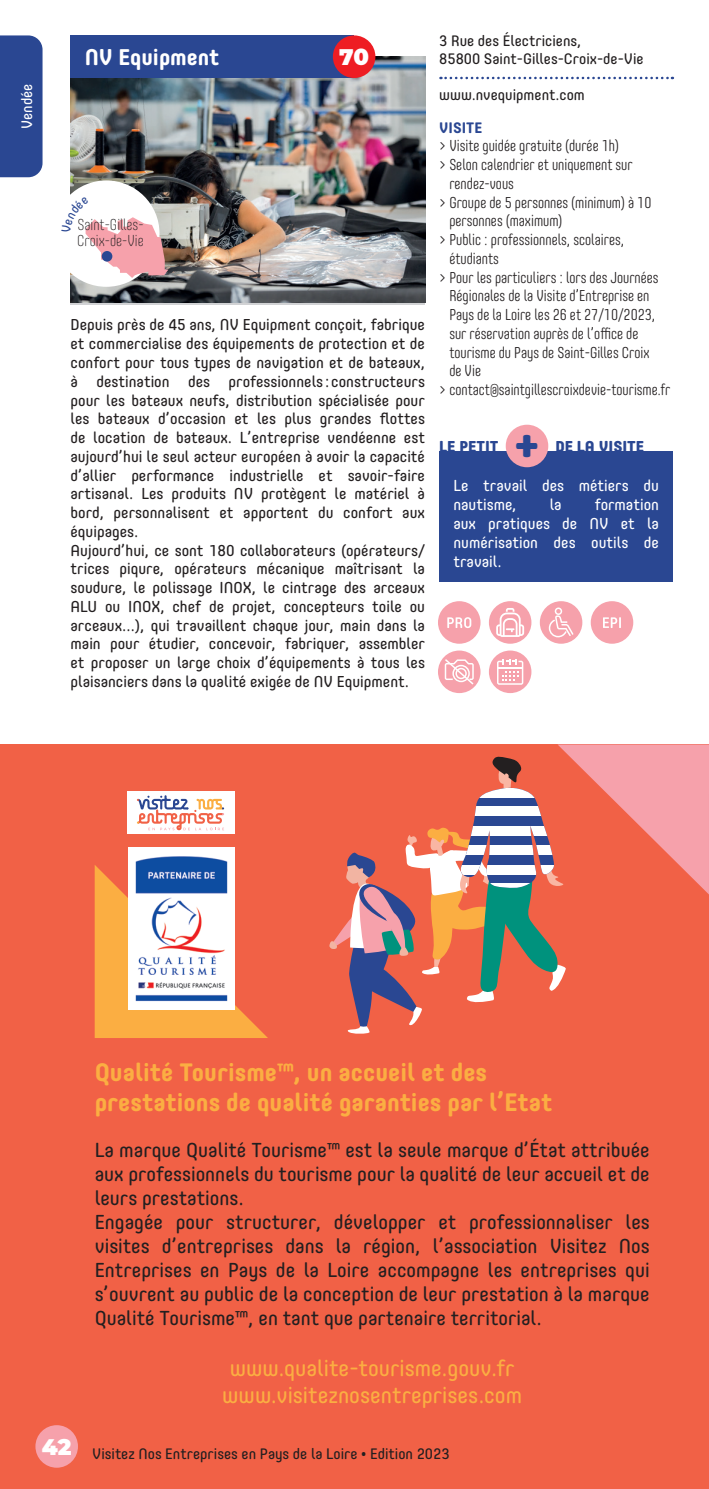
<style>
.page{position:relative;width:709px;height:1489px;background:#fff}
.page>*{position:absolute;margin:0;border:0;box-sizing:border-box;transform-origin:0 0}
.t1{font:800 45px "Core Mellow 75";color:#2a4792}
.t2{font:700 25px/30px "Core Mellow 65";color:#fbae42}
.t3{font:22.5px/27px "Core Mellow 45";color:#fbae42;text-align:center}
.t4{font:700 22.5px "Core Mellow 65";color:#fff}
.t5{font:900 22.5px "Montserrat";color:#fff}
.t6{font:20px/24px "Core Mellow 45";color:#231f20}
.t7{font:15.5px/18.8px "Core Mellow 45";color:#231f20}
.t8{font:300 15.5px "Core Mellow 37 Cn";color:#231f20}
.t9{font:15.5px/18.8px "Core Mellow 45";color:#fff}
.t10{font:200 15.5px/15.5px "Core Mellow 27 Cn";color:#231f20}
.t11{font:800 15.5px "Core Mellow 75";color:#2a4792}
.t12{font:15px/18px "Core Mellow 45";color:#231f20}
.t13{font:15px "Core Mellow 45";color:#fff}
.t14{font:700 15px "Core Mellow 65";color:#2a4792}
</style>
<div class="page">
<div style="left:0;top:744px;width:709px;height:744px;background:#f16146"></div>
<div style="left:35px;top:1424px;width:43px;height:43px;background:#f6a1ab;border-radius:50%"></div>
<div style="left:127px;top:791px;width:107px;height:42px;background:#fff"></div>
<img style="left:71px;top:57px;width:354px;height:246px">
<div style="left:71px;top:35px;width:283px;height:43px;background:#2a4792"></div>
<div style="left:333px;top:35px;width:42px;height:43px;background:#ee1d23;border-radius:50%"></div>
<svg style="left:440px;top:77px;width:233px;height:2px"></svg>
<div style="left:53px;top:180px;width:106px;height:107px;background:#fff;border-radius:50%"></div>
<div style="left:439px;top:451px;width:234px;height:131px;background:#2a4792"></div>
<div style="left:506px;top:424px;width:42px;height:43px;background:#f6a1ab;border-radius:50%"></div>
<div style="left:438px;top:601px;width:42px;height:42px;background:#f6a1ab;border-radius:50%"></div>
<svg style="left:447px;top:617px;width:24px;height:11px"></svg>
<div style="left:489px;top:601px;width:42px;height:42px;background:#f6a1ab;border-radius:50%"></div>
<svg style="left:496px;top:608px;width:28px;height:29px"></svg>
<div style="left:590px;top:601px;width:43px;height:42px;background:#f6a1ab;border-radius:50%"></div>
<svg style="left:603px;top:617px;width:18px;height:11px"></svg>
<div style="left:438px;top:650px;width:42px;height:43px;background:#f6a1ab;border-radius:50%"></div>
<svg style="left:445px;top:659px;width:29px;height:25px"></svg>
<div style="left:489px;top:650px;width:42px;height:43px;background:#f6a1ab;border-radius:50%"></div>
<svg style="left:497px;top:659px;width:26px;height:25px"></svg>
<div style="left:540px;top:601px;width:42px;height:42px;background:#f6a1ab;border-radius:50%"></div>
<svg style="left:549px;top:607px;width:24px;height:30px"></svg>
<div style="left:0;top:35px;width:43px;height:142px;background:#2a4792"></div>
<svg style="left:95px;top:864px;width:172px;height:173px"></svg>
<img style="left:129px;top:847px;width:105px;height:162px">
<svg style="left:329px;top:744px;width:380px;height:290px"></svg>
<svg style="left:137px;top:795px;width:87px;height:35px"></svg>
<svg style="left:70px;top:197px;width:98px;height:81px"></svg>
<p class="t13" style="left:16px;top:129px;width:47px;rotate:-90deg">Vendée</p>
<h3 class="t4" style="left:85px;top:40px;width:136px">NV Equipment</h3>
<h3 class="t5" style="left:339px;top:40px;width:31px">70</h3>
<p class="t10" style="left:77px;top:217px;width:68px">Saint-Gilles-<br>Croix-de-Vie</p>
<p class="t7" style="left:71px;top:315px;width:356px">Depuis près de 45 ans, NV Equipment conçoit, fabrique et commercialise des équipements de protection et de confort pour tous types de navigation et de bateaux, à destination des professionnels : constructeurs pour les bateaux neufs, distribution spécialisée pour les bateaux d’occasion et les plus grandes flottes de location de bateaux. L’entreprise vendéenne est aujourd’hui le seul acteur européen à avoir la capacité d’allier performance industrielle et savoir-faire artisanal. Les produits NV protègent le matériel à bord, personnalisent et apportent du confort aux équipages.<br>Aujourd’hui, ce sont 180 collaborateurs (opérateurs/ trices piqure, opérateurs mécanique maîtrisant la soudure, le polissage INOX, le cintrage des arceaux ALU ou INOX, chef de projet, concepteurs toile ou arceaux…), qui travaillent chaque jour, main dans la main pour étudier, concevoir, fabriquer, assembler et proposer un large choix d’équipements à tous les plaisanciers dans la qualité exigée de NV Equipment.</p>
<p class="t12" style="left:439px;top:31px;width:206px">3 Rue des Électriciens,<br>85800 Saint-Gilles-Croix-de-Vie</p>
<p class="t12" style="left:439px;top:85px;width:147px">www.nvequipment.com</p>
<p class="t14" style="left:439px;top:116px;width:44px">VISITE</p>
<p class="t8" style="left:439px;top:134px;width:181px">&gt; Visite guidée gratuite (durée 1h)</p>
<p class="t8" style="left:439px;top:153px;width:195px">&gt; Selon calendrier et uniquement sur</p>
<p class="t8" style="left:449px;top:172px;width:66px">rendez-vous</p>
<p class="t8" style="left:439px;top:191px;width:214px">&gt; Groupe de 5 personnes (minimum) à 10</p>
<p class="t8" style="left:449px;top:209px;width:115px">personnes (maximum)</p>
<p class="t8" style="left:439px;top:228px;width:186px">&gt; Public : professionnels, scolaires,</p>
<p class="t8" style="left:449px;top:247px;width:51px">étudiants</p>
<p class="t8" style="left:439px;top:266px;width:221px">&gt; Pour les particuliers : lors des Journées</p>
<p class="t8" style="left:449px;top:284px;width:202px">Régionales de la Visite d’Entreprise en</p>
<p class="t8" style="left:449px;top:303px;width:207px">Pays de la Loire les 26 et 27/10/2023,</p>
<p class="t8" style="left:449px;top:322px;width:190px">sur réservation auprès de l’office de</p>
<p class="t8" style="left:449px;top:341px;width:202px">tourisme du Pays de Saint-Gilles Croix</p>
<p class="t8" style="left:449px;top:359px;width:33px">de Vie</p>
<p class="t8" style="left:439px;top:378px;width:232px">&gt; contact@saintgillescroixdevie-tourisme.fr</p>
<p class="t11" style="left:439px;top:434px;width:61px">LE PETIT</p>
<h1 class="t1" style="left:514px;top:411px;width:26px">+</h1>
<p class="t11" style="left:555px;top:434px;width:90px">DE LA VISITE</p>
<p class="t9" style="left:453px;top:476px;width:207px">Le travail des métiers du nautisme,</p>
<p class="t9" style="left:453px;top:494px;width:207px;text-align:justify;text-indent:141px">formation aux pratiques de NV et la numérisation des outils de travail.</p>
<p class="t9" style="left:549px;top:494px;width:13px">la</p>
<h2 class="t2" style="left:95px;top:1056px;width:459px">Qualité Tourisme™, un accueil et des prestations de qualité garanties par l’Etat</h2>
<p class="t6" style="left:95px;top:1136px;width:556px">La marque Qualité Tourisme™ est la seule marque d’État attribuée aux professionnels du tourisme pour la qualité de leur accueil et de leurs prestations.<br>Engagée pour structurer, développer et professionnaliser les visites d’entreprises dans la région, l’association Visitez Nos Entreprises en Pays de la Loire accompagne les entreprises qui s’ouvrent au public de la conception de leur prestation à la marque Qualité Tourisme™, en tant que partenaire territorial.</p>
<h3 class="t3" style="left:222px;top:1352px;width:301px">www.qualite-tourisme.gouv.fr www.visiteznosentreprises.com</h3>
<p class="t12" style="left:42px;top:1443px;width:409px"><sup>42</sup> Visitez Nos Entreprises en Pays de la Loire • Edition 2023</p>
</div>
